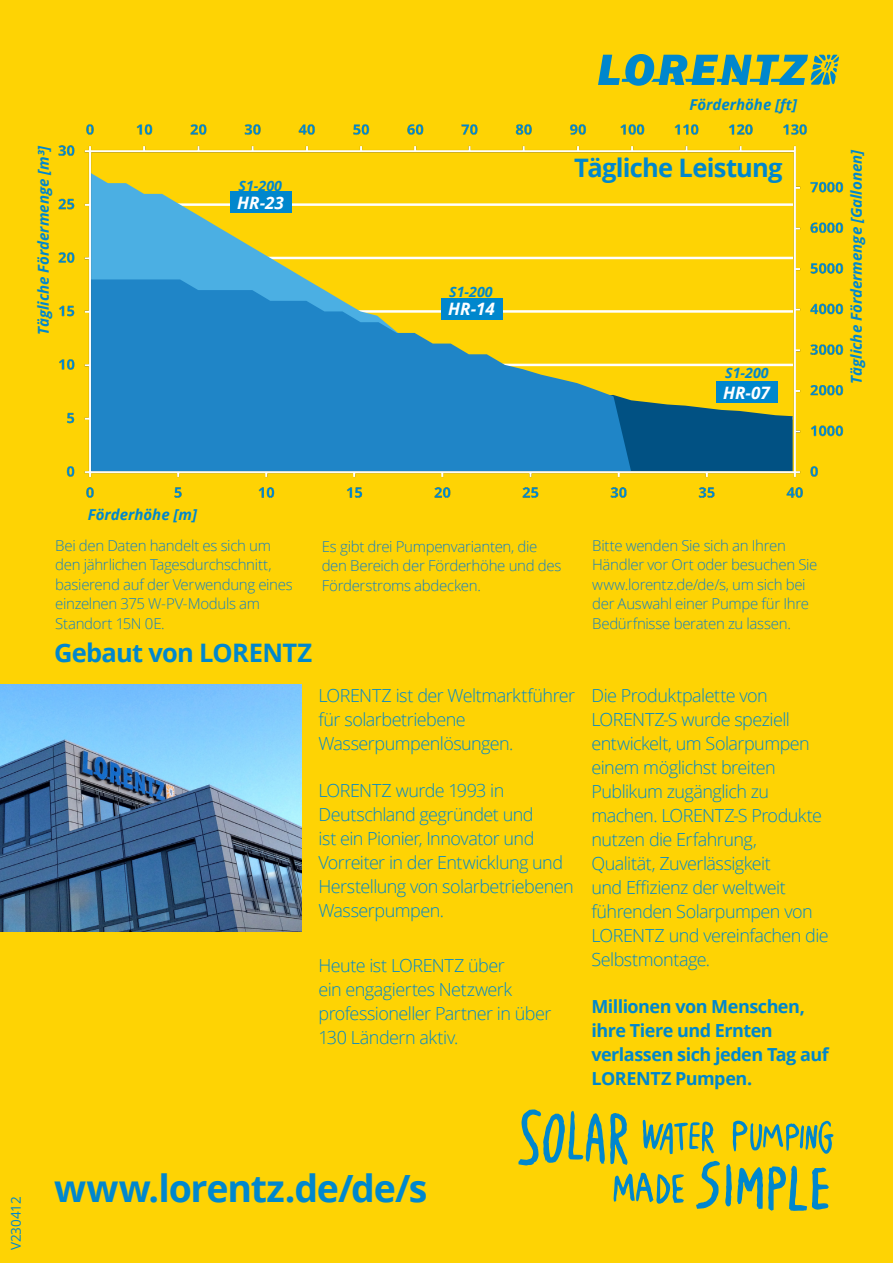
<style>
.page{position:relative;width:893px;height:1263px;background:#fed304}
.page>*{position:absolute;margin:0;border:0;box-sizing:border-box;transform-origin:0 0}
.StandardHeader{font:700 37.5px "Open Sans";letter-spacing:-.03em;color:#0087cd}
.StandardHeader-2{font:700 25.5px "Open Sans";letter-spacing:-.03em;color:#0087cd}
.StandardText{font:300 18px/24px "Open Sans";letter-spacing:-.03em;color:#0087cd}
.Standard_text_blue{font:300 18px/24px "Open Sans";letter-spacing:-.03em;color:#0087cd}
.Standard_text_bold{font:700 18px/24px "Open Sans";letter-spacing:-.03em;color:#0087cd}
.t1{font:italic 700 17.1px "Open Sans";color:#fff}
.StandardText-2{font:300 15px/19.5px "Open Sans";letter-spacing:-.02em;color:#1680c3}
.t2{font:italic 700 15px "Open Sans";color:#0087cd}
.t3{font:italic 700 14.25px "Open Sans";color:#0087cd}
.t4{font:13.5px "Open Sans";color:#0087cd}
</style>
<div class="page">
<img style="left:0;top:684px;width:301px;height:247px">
<svg style="left:696px;top:1160px;width:133px;height:51px"></svg>
<svg style="left:614px;top:1172px;width:70px;height:32px"></svg>
<svg style="left:643px;top:1119px;width:71px;height:35px"></svg>
<svg style="left:733px;top:1120px;width:100px;height:34px"></svg>
<svg style="left:518px;top:1109px;width:110px;height:56px"></svg>
<svg style="left:598px;top:54px;width:241px;height:32px"></svg>
<img style="left:58px;top:124px;width:786px;height:374px">
<p class="t2" style="left:33px;top:335px;width:192px;rotate:-90deg">Tägliche Fördermenge [m³]</p>
<p class="t3" style="left:239px;top:175px;width:45px">S1-200</p>
<p class="t1" style="left:237px;top:191px;width:48px">HR-23</p>
<p class="t3" style="left:449px;top:281px;width:45px">S1-200</p>
<p class="t1" style="left:448px;top:297px;width:48px">HR-14</p>
<p class="t2" style="left:689px;top:94px;width:109px">Förderhöhe [ft]</p>
<p class="StandardHeader-2" style="left:574px;top:150px;width:210px">Tägliche Leistung</p>
<p class="t3" style="left:725px;top:363px;width:45px">S1-200</p>
<p class="t1" style="left:723px;top:380px;width:48px">HR-07</p>
<p class="t2" style="left:846px;top:384px;width:237px;rotate:-90deg">Tägliche Fördermenge [Gallonen]</p>
<p class="t2" style="left:88px;top:504px;width:111px">Förderhöhe [m]</p>
<p class="StandardText-2" style="left:55px;top:535px;width:239px">Bei den Daten handelt es sich um den jährlichen Tagesdurchschnitt, basierend auf der Verwendung eines einzelnen 375 W-PV-Moduls am<br>Standort 15N 0E.</p>
<p class="StandardText-2" style="left:322px;top:536px;width:241px">Es gibt drei Pumpenvarianten, die den Bereich der Förderhöhe und des<br>Förderstroms abdecken.</p>
<p class="StandardHeader-2" style="left:54px;top:634px;width:260px">Gebaut von LORENTZ</p>
<p class="StandardText" style="left:318px;top:683px;width:258px">LORENTZ ist der Weltmarktführer für solarbetriebene<br>Wasserpumpenlösungen.</p>
<p class="StandardText" style="left:318px;top:777px;width:257px">LORENTZ wurde 1993 in<br>Deutschland gegründet und<br>ist ein Pionier, Innovator und<br>Vorreiter in der Entwicklung und<br>Herstellung von solarbetriebenen<br>Wasserpumpen.</p>
<p class="StandardText" style="left:318px;top:953px;width:234px">Heute ist LORENTZ über<br>ein engagiertes Netzwerk professioneller Partner in über<br>130 Ländern aktiv.</p>
<p class="StandardText-2" style="left:592px;top:535px;width:227px">Bitte wenden Sie sich an Ihren<br>Händler vor Ort oder besuchen Sie www.lorentz.de/de/s, um sich bei der Auswahl einer Pumpe für Ihre<br>Bedürfnisse beraten zu lassen.</p>
<p class="Standard_text_blue" style="left:591px;top:683px;width:239px">Die Produktpalette von<br>LORENTZ-S wurde speziell entwickelt, um Solarpumpen einem möglichst breiten<br>Publikum zugänglich zu machen. LORENTZ-S Produkte nutzen die Erfahrung,<br>Qualität, Zuverlässigkeit<br>und Effizienz der weltweit führenden Solarpumpen von<br>LORENTZ und vereinfachen die<br>Selbstmontage.</p>
<p class="Standard_text_bold" style="left:591px;top:994px;width:239px">Millionen von Menschen, ihre Tiere und Ernten verlassen sich jeden Tag auf<br>LORENTZ Pumpen.</p>
<p class="t4" style="left:7px;top:1250px;width:56px;rotate:-90deg">V230412</p>
<p class="StandardHeader" style="left:54px;top:1161px;width:375px">www.lorentz.de/de/s</p>
</div>
